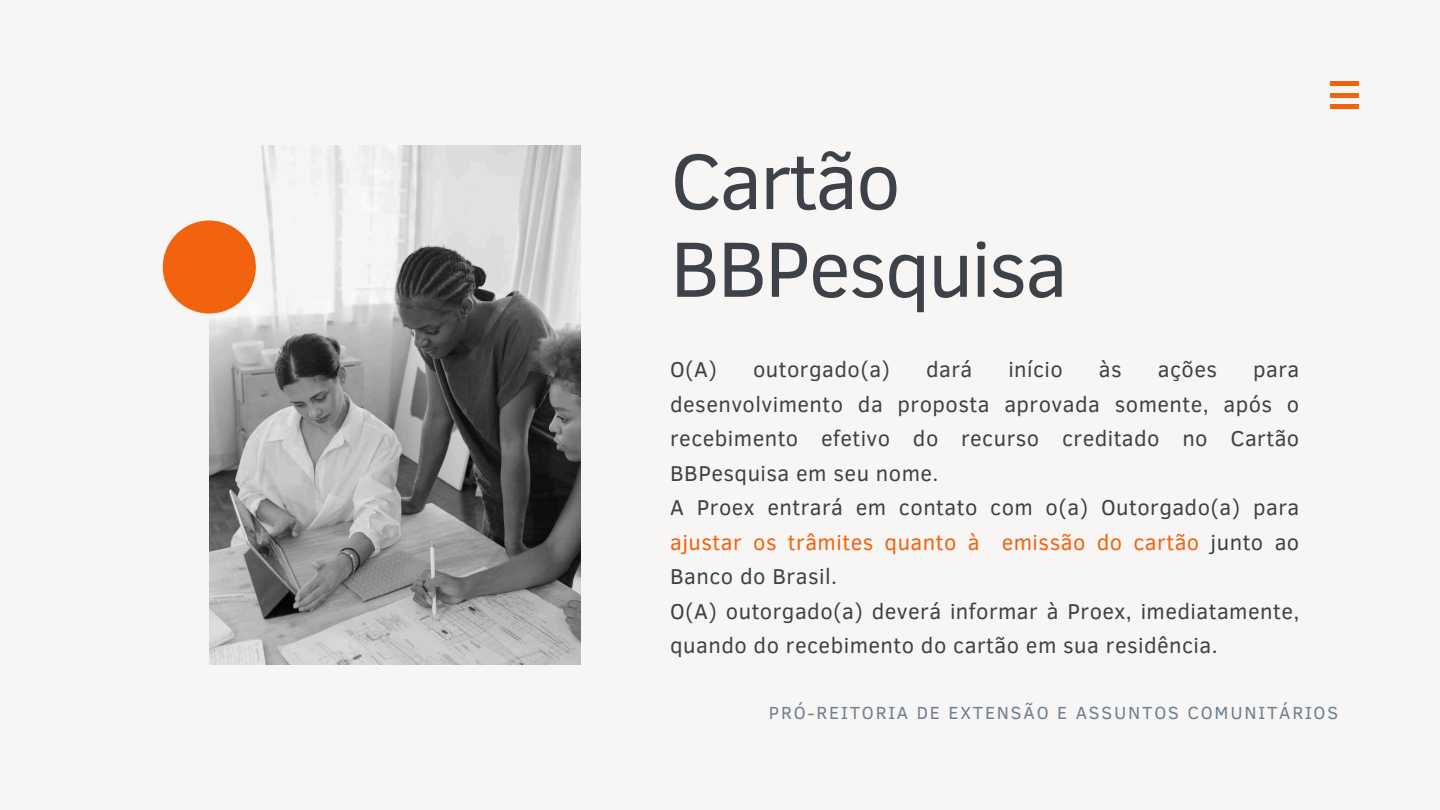
<style>
.page{position:relative;width:1440px;height:810px;background:#f7f6f4}
.page>*{position:absolute;margin:0;border:0;box-sizing:border-box;transform-origin:0 0}
.t1{font:80px/87.8px "Clear Sans";letter-spacing:-.03em;color:#3d4248}
.t2{font:22px/34.5px "Clear Sans";letter-spacing:.02em;color:#3d4248}
.t3{font:18px "Clear Sans";letter-spacing:.1em;color:#6f8090}
.s1{color:#f1630f}
</style>
<div class="page">
<div style="left:1331px;top:81px;width:28px;height:5px;background:#f1630f"></div>
<hr style="left:1331px;top:93px;width:28px;height:4px;background:#f1630f">
<hr style="left:1331px;top:105px;width:28px;height:4px;background:#f1630f">
<img style="left:209px;top:145px;width:372px;height:519px">
<div style="left:163px;top:220px;width:93px;height:94px;background:#f1630f;border-radius:50%"></div>
<h1 class="t1" style="left:670px;top:133px;width:399px">Cartão<br>BBPesquisa</h1>
<p class="t2" style="left:670px;top:351px;width:48px">O(A)</p>
<p class="t2" style="left:753px;top:351px;width:139px">outorgado(a)</p>
<p class="t2" style="left:926px;top:351px;width:48px">dará</p>
<p class="t2" style="left:1008px;top:351px;width:56px">início</p>
<p class="t2" style="left:1099px;top:351px;width:24px">às</p>
<p class="t2" style="left:1158px;top:351px;width:61px">ações</p>
<p class="t2" style="left:670px;top:351px;width:631px;text-indent:583px">para desenvolvimento da proposta aprovada somente, após o recebimento efetivo do recurso creditado no Cartão BBPesquisa em seu nome.<br>A Proex entrará em contato com o(a) Outorgado(a) para <span class="s1">ajustar os trâmites quanto à emissão do cartão</span> junto ao Banco do Brasil.<br>O(A) outorgado(a) deverá informar à Proex, imediatamente, quando do recebimento do cartão em sua residência.</p>
<p class="t3" style="left:769px;top:699px;width:571px">PRÓ-REITORIA DE EXTENSÃO E ASSUNTOS COMUNITÁRIOS</p>
</div>
